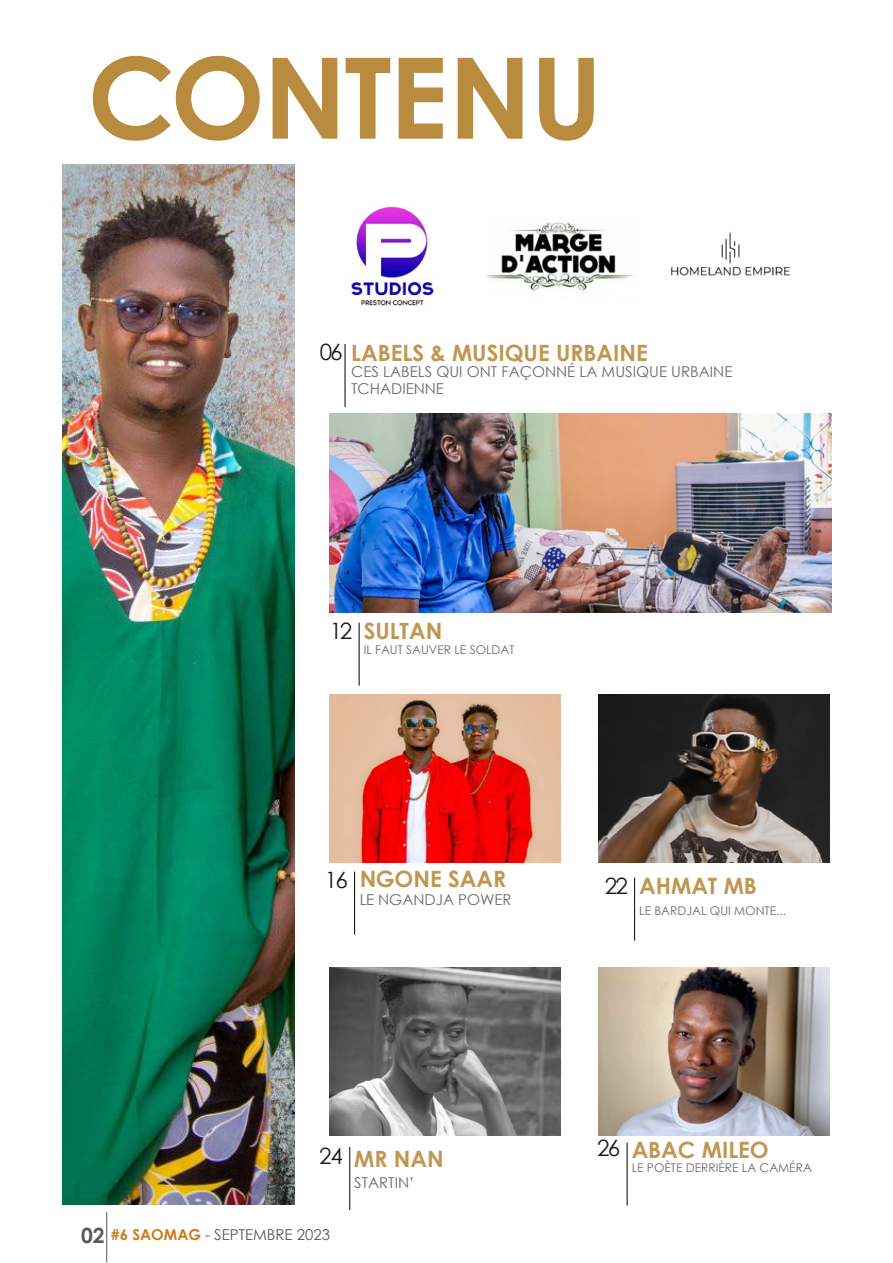
<style>
.page{position:relative;width:893px;height:1263px;background:#fff}
.page>*{position:absolute;margin:0;border:0;box-sizing:border-box;transform-origin:0 0}
.t1{font:700 112.5px "Century Gothic";letter-spacing:-.015em;color:#b88b3f}
.t2{font:700 22.5px "Century Gothic";color:#b88b3f}
.t3{font:15px/16.5px "Century Gothic";color:#58595b}
.t4{font:12px "Century Gothic";color:#58595b}
.s1{font-weight:400;color:#000}
.s2{font-weight:700;font-size:21px}
.s3{font-weight:700;color:#cc7b16}
</style>
<div class="page">
<img style="left:63px;top:164px;width:231px;height:1040px">
<img style="left:598px;top:968px;width:232px;height:168px">
<img style="left:330px;top:694px;width:231px;height:168px">
<img style="left:351px;top:206px;width:83px;height:100px">
<img style="left:487px;top:222px;width:146px;height:70px">
<img style="left:671px;top:232px;width:119px;height:44px">
<img style="left:329px;top:413px;width:503px;height:199px">
<img style="left:598px;top:694px;width:231px;height:168px">
<img style="left:330px;top:968px;width:231px;height:168px">
<hr style="left:106px;top:1212px;width:1px;height:50px;background:#58595b">
<hr style="left:627px;top:1142px;width:1px;height:63px;background:#000">
<hr style="left:349px;top:1147px;width:1px;height:63px;background:#000">
<hr style="left:359px;top:623px;width:1px;height:63px;background:#000">
<hr style="left:345px;top:344px;width:1px;height:63px;background:#000">
<hr style="left:634px;top:877px;width:1px;height:63px;background:#000">
<hr style="left:354px;top:871px;width:1px;height:63px;background:#000">
<h1 class="t1" style="left:88px;top:12px;width:516px">CONTENU</h1>
<h2 class="t2" style="left:319px;top:336px;width:330px"><span class="s1">06</span> LABELS &amp; MUSIQUE URBAINE</h2>
<p class="t3" style="left:351px;top:364px;width:383px">CES LABELS QUI ONT FAÇONNÉ LA MUSIQUE URBAINE<br>TCHADIENNE</p>
<h2 class="t2" style="left:329px;top:614px;width:115px"><span class="s1">12</span> SULTAN</h2>
<p class="t4" style="left:364px;top:641px;width:152px">IL FAUT SAUVER LE SOLDAT</p>
<h2 class="t2" style="left:325px;top:862px;width:183px"><span class="s1">16</span> NGONE SAAR</h2>
<p class="t3" style="left:359px;top:891px;width:154px">LE NGANDJA POWER</p>
<h2 class="t2" style="left:605px;top:869px;width:154px"><span class="s1">22</span> AHMAT MB</h2>
<p class="t4" style="left:639px;top:902px;width:149px">LE BARDJAL QUI MONTE...</p>
<h2 class="t2" style="left:320px;top:1142px;width:126px"><span class="s1">24</span> MR NAN</h2>
<p class="t3" style="left:354px;top:1174px;width:62px">STARTIN’</p>
<p class="t3" style="left:81px;top:1226px;width:250px"><span class="s2">02</span> <span class="s3">#6 SAOMAG</span> - SEPTEMBRE 2023</p>
<h2 class="t2" style="left:597px;top:1133px;width:173px"><span class="s1">26</span> ABAC MILEO</h2>
<p class="t4" style="left:632px;top:1159px;width:182px">LE POÈTE DERRIÈRE LA CAMÉRA</p>
</div>
